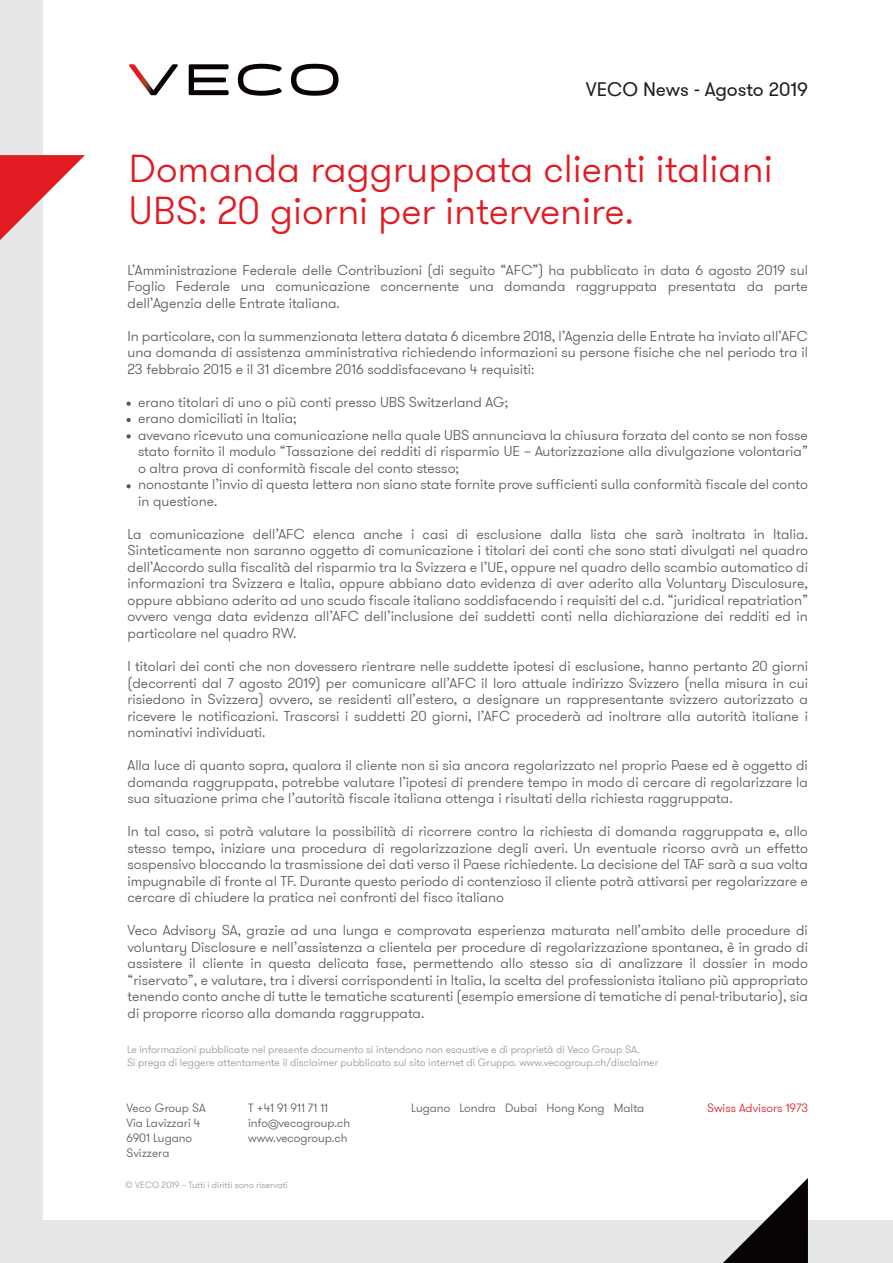
<style>
.page{position:relative;width:893px;height:1263px;background:#fff}
.page>*{position:absolute;margin:0;border:0;box-sizing:border-box;transform-origin:0 0}
.t1{font:300 39px/42px "GT Walsheim";color:#e21a21}
.t2{font:19.5px "GT Walsheim";color:#231f20}
.t3{font:300 14.25px/16.5px "GT Walsheim";color:#57585a;text-align:justify}
.t4{font:300 12px/15px "GT Walsheim";color:#57585a}
.t5{font:300 12px "GT Walsheim";color:#e21a21}
.t6{font:300 10.5px/13.5px "GT Walsheim";color:#939598}
.t7{font:300 9px "GT Walsheim";color:#939598}
</style>
<div class="page">
<svg style="left:129px;top:64px;width:49px;height:31px"></svg>
<svg style="left:189px;top:64px;width:40px;height:31px"></svg>
<svg style="left:238px;top:64px;width:44px;height:32px"></svg>
<svg style="left:291px;top:64px;width:47px;height:32px"></svg>
<div style="left:0;top:0;width:43px;height:1263px;background:#e6e7e9"></div>
<div style="left:0;top:1220px;width:893px;height:43px;background:#e6e7e9"></div>
<svg style="left:723px;top:1178px;width:85px;height:85px"></svg>
<svg style="left:0;top:155px;width:85px;height:85px"></svg>
<svg style="left:126px;top:402px;width:5px;height:4px"></svg>
<svg style="left:126px;top:418px;width:5px;height:4px"></svg>
<svg style="left:126px;top:434px;width:5px;height:4px"></svg>
<svg style="left:126px;top:484px;width:5px;height:4px"></svg>
<h2 class="t2" style="left:586px;top:77px;width:224px">VECO News - Agosto 2019</h2>
<h1 class="t1" style="left:129px;top:149px;width:645px">Domanda raggruppata clienti italiani<br>UBS: 20 giorni per intervenire.</h1>
<p class="t3" style="left:128px;top:262px;width:682px">L’Amministrazione Federale delle Contribuzioni (di seguito “AFC”) ha pubblicato in data 6 agosto 2019 sul Foglio Federale una comunicazione concernente una domanda raggruppata presentata da parte dell’Agenzia delle Entrate italiana.</p>
<p class="t3" style="left:128px;top:328px;width:682px">In particolare, con la summenzionata lettera datata 6 dicembre 2018, l’Agenzia delle Entrate ha inviato all’AFC una domanda di assistenza amministrativa richiedendo informazioni su persone fisiche che nel periodo tra il 23 febbraio 2015 e il 31 dicembre 2016 soddisfacevano 4 requisiti:</p>
<p class="t3" style="left:138px;top:394px;width:671px;text-align:left">erano titolari di uno o più conti presso UBS Switzerland AG;<br>erano domiciliati in Italia;<br>avevano ricevuto una comunicazione nella quale UBS annunciava la chiusura forzata del conto se non fosse stato fornito il modulo “Tassazione dei redditi di risparmio UE – Autorizzazione alla divulgazione volontaria” o altra prova di conformità fiscale del conto stesso;<br>nonostante l’invio di questa lettera non siano state fornite prove sufficienti sulla conformità fiscale del conto in questione.</p>
<p class="t3" style="left:128px;top:526px;width:682px">La comunicazione dell’AFC elenca anche i casi di esclusione dalla lista che sarà inoltrata in Italia.<br>Sinteticamente non saranno oggetto di comunicazione i titolari dei conti che sono stati divulgati nel quadro dell’Accordo sulla fiscalità del risparmio tra la Svizzera e l’UE, oppure nel quadro dello scambio automatico di informazioni tra Svizzera e Italia, oppure abbiano dato evidenza di aver aderito alla Voluntary Disculosure, oppure abbiano aderito ad uno scudo fiscale italiano soddisfacendo i requisiti del c.d. “juridical repatriation” ovvero venga data evidenza all’AFC dell’inclusione dei suddetti conti nella dichiarazione dei redditi ed in particolare nel quadro RW.</p>
<p class="t3" style="left:128px;top:658px;width:682px">I titolari dei conti che non dovessero rientrare nelle suddette ipotesi di esclusione, hanno pertanto 20 giorni (decorrenti dal 7 agosto 2019) per comunicare all’AFC il loro attuale indirizzo Svizzero (nella misura in cui risiedono in Svizzera) ovvero, se residenti all’estero, a designare un rappresentante svizzero autorizzato a ricevere le notificazioni. Trascorsi i suddetti 20 giorni, l’AFC procederà ad inoltrare alla autorità italiane i nominativi individuati.</p>
<p class="t3" style="left:128px;top:757px;width:682px">Alla luce di quanto sopra, qualora il cliente non si sia ancora regolarizzato nel proprio Paese ed è oggetto di domanda raggruppata, potrebbe valutare l’ipotesi di prendere tempo in modo di cercare di regolarizzare la sua situazione prima che l’autorità fiscale italiana ottenga i risultati della richiesta raggruppata.</p>
<p class="t3" style="left:128px;top:823px;width:682px">In tal caso, si potrà valutare la possibilità di ricorrere contro la richiesta di domanda raggruppata e, allo stesso tempo, iniziare una procedura di regolarizzazione degli averi. Un eventuale ricorso avrà un effetto sospensivo bloccando la trasmissione dei dati verso il Paese richiedente. La decisione del TAF sarà a sua volta impugnabile di fronte al TF. Durante questo periodo di contenzioso il cliente potrà attivarsi per regolarizzare e cercare di chiudere la pratica nei confronti del fisco italiano</p>
<p class="t3" style="left:128px;top:922px;width:682px">Veco Advisory SA, grazie ad una lunga e comprovata esperienza maturata nell’ambito delle procedure di voluntary Disclosure e nell’assistenza a clientela per procedure di regolarizzazione spontanea, è in grado di assistere il cliente in questa delicata fase, permettendo allo stesso sia di analizzare il dossier in modo “riservato”, e valutare, tra i diversi corrispondenti in Italia, la scelta del professionista italiano più appropriato tenendo conto anche di tutte le tematiche scaturenti (esempio emersione di tematiche di penal-tributario), sia di proporre ricorso alla domanda raggruppata.</p>
<p class="t6" style="left:127px;top:1042px;width:533px">Le informazioni pubblicate nel presente documento si intendono non esaustive e di proprietà di Veco Group SA.<br>Si prega di leggere attentamente il disclaimer pubblicato sul sito internet di Gruppo. www.vecogroup.ch/disclaimer</p>
<p class="t4" style="left:126px;top:1101px;width:81px">Veco Group SA</p>
<p class="t5" style="left:707px;top:1101px;width:102px">Swiss Advisors 1973</p>
<p class="t4" style="left:126px;top:1116px;width:75px">Via Lavizzari 4<br>6901 Lugano<br>Svizzera</p>
<p class="t4" style="left:248px;top:1101px;width:104px">T +41 91 911 71 11 info@vecogroup.ch www.vecogroup.ch</p>
<p class="t4" style="left:411px;top:1101px;width:235px">Lugano Londra Dubai Hong Kong Malta</p>
<p class="t7" style="left:126px;top:1179px;width:164px">© VECO 2019 – Tutti i diritti sono riservati</p>
</div>
